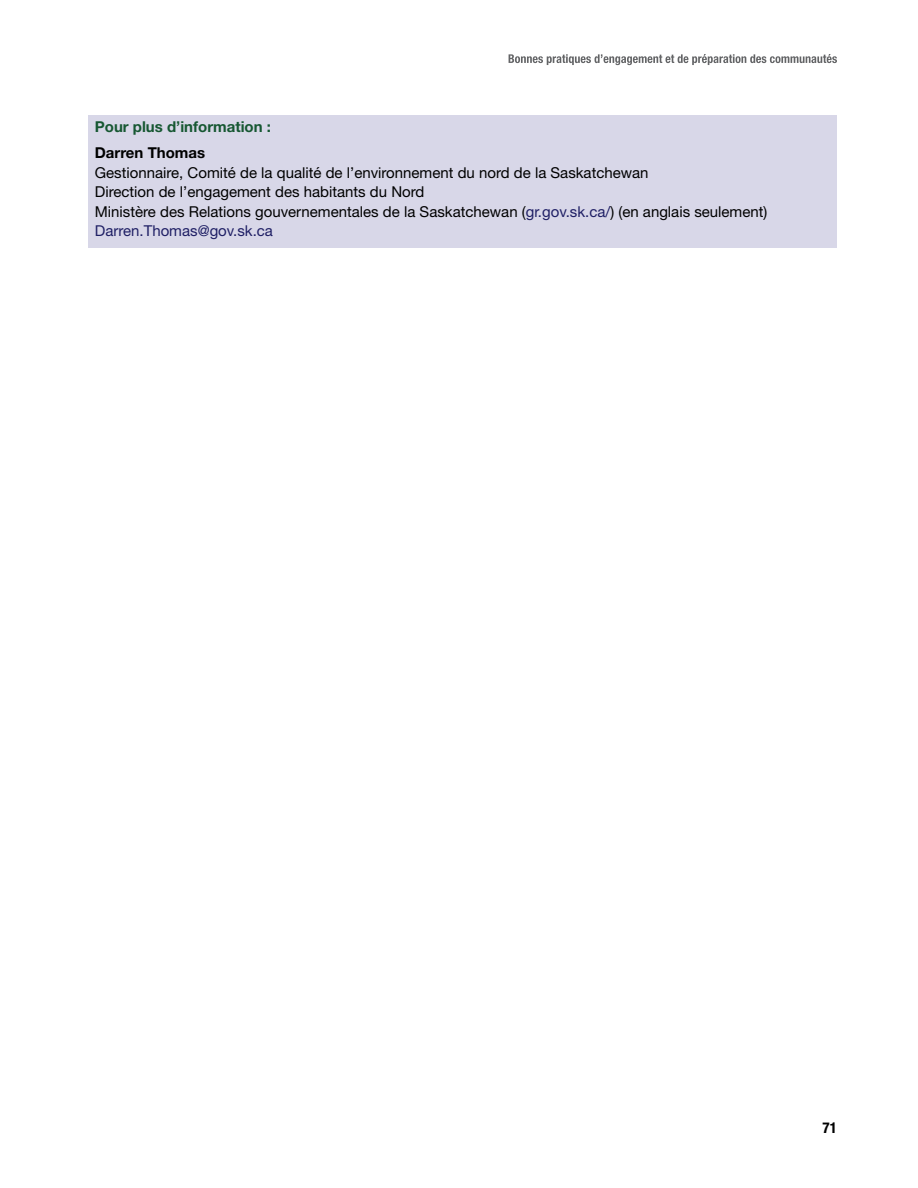
<style>
.page{position:relative;width:918px;height:1188px;background:#fff}
.page>*{position:absolute;margin:0;border:0;box-sizing:border-box;transform-origin:0 0}
.t1{font:15px "Helvetica Neue LT Std";color:#000}
.t2{font:15px "Helvetica Neue LT Std";color:#1f1f65}
.t3{font:700 15px "Helvetica Neue LT Std";color:#165732}
.t4{font:700 15px "Helvetica Neue LT Std";color:#000}
.t5{font:700 condensed 15px "Helvetica Neue LT Std";color:#000}
.s1{color:#1f1f65}
</style>
<div class="page">
<svg style="left:509px;top:54px;width:328px;height:11px"></svg>
<div style="left:88px;top:116px;width:749px;height:132px;background:#d8d7e8"></div>
<p class="t3" style="left:95px;top:118px;width:178px">Pour plus d’information :</p>
<p class="t4" style="left:95px;top:144px;width:112px">Darren Thomas</p>
<p class="t1" style="left:95px;top:164px;width:555px">Gestionnaire, Comité de la qualité de l’environnement du nord de la Saskatchewan</p>
<p class="t1" style="left:95px;top:183px;width:331px">Direction de l’engagement des habitants du Nord</p>
<p class="t1" style="left:95px;top:203px;width:674px">Ministère des Relations gouvernementales de la Saskatchewan (<span class="s1">gr.gov.sk.ca/</span>) (en anglais seulement)</p>
<p class="t2" style="left:95px;top:222px;width:180px">Darren.Thomas@gov.sk.ca</p>
<p class="t5" style="left:823px;top:1118px;width:16px">71</p>
</div>
